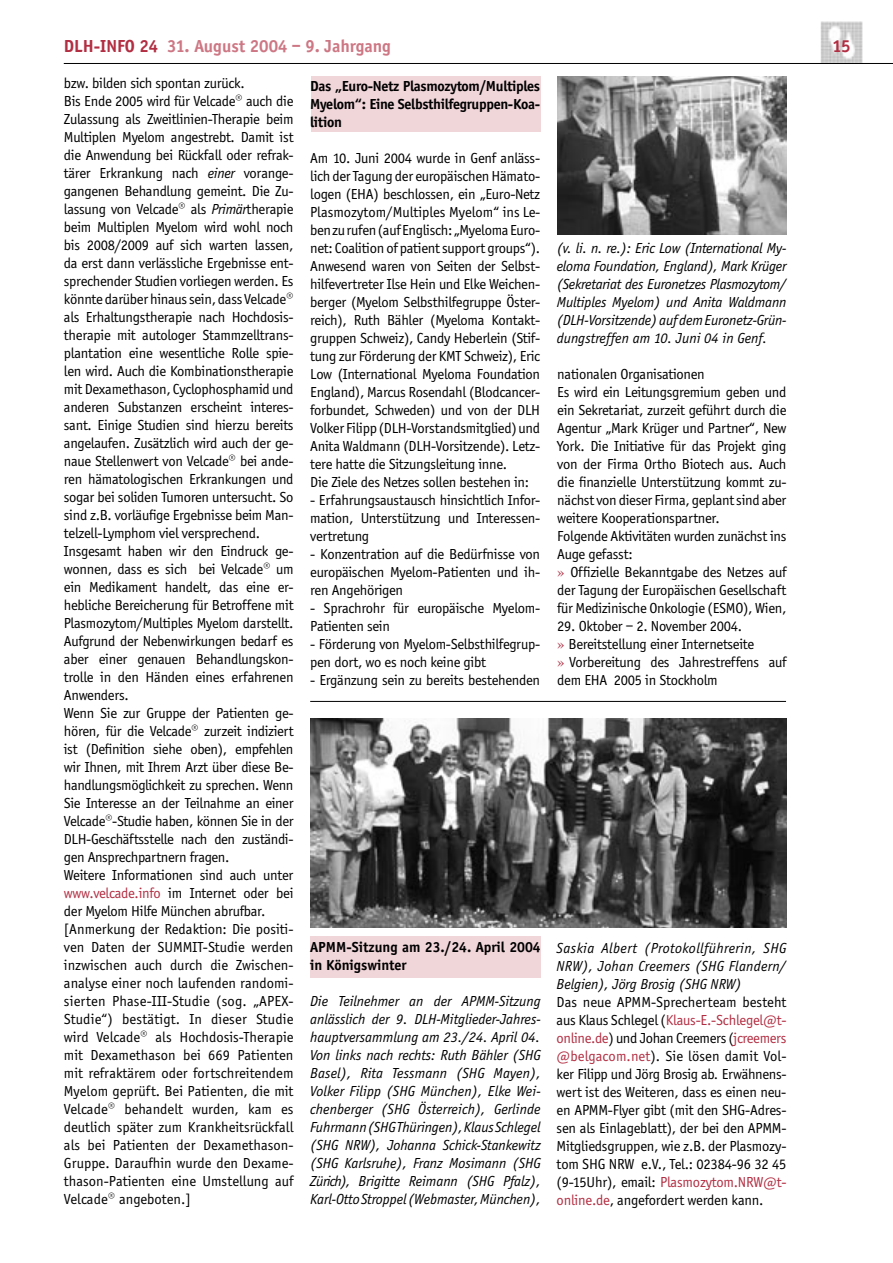
<style>
.page{position:relative;width:893px;height:1263px;background:#fff}
.page>*{position:absolute;margin:0;border:0;box-sizing:border-box;transform-origin:0 0}
.t1{font:700 18px "Officina Sans";color:#cd7784}
.t2{font:700 18px "Officina Sans";color:#b22e42}
.t3{font:15px/18px "Officina Sans";letter-spacing:-.02em;color:#000}
.t4{font:italic 15px/18px "Officina Sans";letter-spacing:-.005em;color:#000;text-align:justify}
.t5{font:700 15px/18px "Officina Sans";letter-spacing:-.02em;color:#000;text-align:justify}
.t6{font:700 15px/18px "Officina Sans";color:#000}
.s1{color:#b22e42}
.s2{font-style:italic}
.s3{font-family:"Times";color:#b22e42}
</style>
<div class="page">
<img style="left:820px;top:21px;width:43px;height:42px">
<hr style="left:64px;top:63px;width:829px;height:1px;background:#000">
<div style="left:310px;top:936px;width:230px;height:42px;background:#f0d5d9"></div>
<div style="left:312px;top:77px;width:229px;height:55px;background:#f0d5d9"></div>
<img style="left:558px;top:77px;width:228px;height:158px">
<img style="left:311px;top:719px;width:475px;height:209px">
<hr style="left:310px;top:701px;width:476px;height:1px;background:#000">
<p class="t1" style="left:64px;top:35px;width:329px"><span class="s1">DLH-INFO 24</span> 31. August 2004 – 9. Jahrgang</p>
<p class="t2" style="left:832px;top:36px;width:20px">15</p>
<p class="t3" style="left:64px;top:74px;width:231px">bzw. bilden sich spontan zurück.<br>Bis Ende 2005 wird für Velcade® auch die Zulassung als Zweitlinien-Therapie beim Multiplen Myelom angestrebt. Damit ist die Anwendung bei Rückfall oder refrak&shy;tärer Erkrankung nach <span class="s2">einer</span> vorange&shy;gangenen Behandlung gemeint. Die Zu&shy;lassung von Velcade® als <span class="s2">Primär</span>therapie beim Multiplen Myelom wird wohl noch bis 2008/2009 auf sich warten lassen, da erst dann verlässliche Ergebnisse ent&shy;sprechender Studien vorliegen werden. Es könnte darüber hinaus sein, dass Velcade® als Erhaltungstherapie nach Hochdosis&shy;therapie mit autologer Stammzelltrans&shy;plantation eine wesentliche Rolle spie&shy;len wird. Auch die Kombinationstherapie mit Dexamethason, Cyclophosphamid und anderen Substanzen erscheint interes&shy;sant. Einige Studien sind hierzu bereits angelaufen. Zusätzlich wird auch der ge&shy;naue Stellenwert von Velcade® bei ande&shy;ren hämatologischen Erkrankungen und sogar bei soliden Tumoren untersucht. So sind z.B. vorläufige Ergebnisse beim Man&shy;telzell-Lymphom viel versprechend.<br>Insgesamt haben wir den Eindruck ge&shy;wonnen, dass es sich bei Velcade® um ein Medikament handelt, das eine er&shy;hebliche Bereicherung für Betroffene mit Plasmozytom/Multiples Myelom darstellt.<br>Aufgrund der Nebenwirkungen bedarf es aber einer genauen Behandlungskon&shy;trolle in den Händen eines erfahrenen Anwenders.<br>Wenn Sie zur Gruppe der Patienten ge&shy;hören, für die Velcade® zurzeit indiziert ist (Definition siehe oben), empfehlen wir Ihnen, mit Ihrem Arzt über diese Be&shy;handlungsmöglichkeit zu sprechen. Wenn Sie Interesse an der Teilnahme an einer Velcade®-Studie haben, können Sie in der DLH-Geschäftsstelle nach den zuständi&shy;gen Ansprechpartnern fragen.<br>Weitere Informationen sind auch unter <span class="s1">www.velcade.info</span> im Internet oder bei der Myelom Hilfe München abrufbar. [Anmerkung der Redaktion: Die positi&shy;ven Daten der SUMMIT-Studie werden inzwischen auch durch die Zwischen&shy;analyse einer noch laufenden randomi&shy;sierten Phase-III-Studie (sog. „APEX-Studie“) bestätigt. In dieser Studie wird Velcade® als Hochdosis-Therapie mit Dexamethason bei 669 Patienten mit refraktärem oder fortschreitendem Myelom geprüft. Bei Patienten, die mit Velcade® behandelt wurden, kam es deutlich später zum Krankheitsrückfall als bei Patienten der Dexamethason-Gruppe. Daraufhin wurde den Dexame&shy;thason-Patienten eine Umstellung auf Velcade® angeboten.]</p>
<p class="t5" style="left:310px;top:77px;width:231px">Das „Euro-Netz Plasmozytom/Multiples Myelom“: Eine Selbsthilfegruppen-Koa&shy;lition</p>
<p class="t3" style="left:310px;top:149px;width:231px">Am 10. Juni 2004 wurde in Genf anläss&shy;lich der Tagung der europäischen Hämato&shy;logen (EHA) beschlossen, ein „Euro-Netz Plasmozytom/Multiples Myelom“ ins Le&shy;ben zu rufen (auf Englisch: „Myeloma Euro&shy;net: Coalition of patient support groups“).<br>Anwesend waren von Seiten der Selbst&shy;hilfevertreter Ilse Hein und Elke Weichen&shy;berger (Myelom Selbsthilfegruppe Öster&shy;reich), Ruth Bähler (Myeloma Kontakt&shy;gruppen Schweiz), Candy Heberlein (Stif&shy;tung zur Förderung der KMT Schweiz), Eric Low (International Myeloma Foundation England), Marcus Rosendahl (Blodcancer&shy;forbundet, Schweden) und von der DLH Volker Filipp (DLH-Vorstandsmitglied) und Anita Waldmann (DLH-Vorsitzende). Letz&shy;tere hatte die Sitzungsleitung inne.<br>Die Ziele des Netzes sollen bestehen in:</p>
<p class="t3" style="left:310px;top:491px;width:231px;text-align:justify">- Erfahrungsaustausch hinsichtlich Infor&shy;mation, Unterstützung und Interessen&shy;vertretung</p>
<p class="t3" style="left:310px;top:545px;width:231px;text-align:justify">- Konzentration auf die Bedürfnisse von europäischen Myelom-Patienten und ih&shy;ren Angehörigen</p>
<p class="t3" style="left:310px;top:599px;width:231px">- Sprachrohr für europäische Myelom-<br>Patienten sein</p>
<p class="t3" style="left:310px;top:635px;width:231px">- Förderung von Myelom-Selbsthilfegrup&shy;pen dort, wo es noch keine gibt</p>
<p class="t3" style="left:310px;top:671px;width:231px">- Ergänzung sein zu bereits bestehenden</p>
<p class="t4" style="left:557px;top:240px;width:231px">(v. li. n. re.): Eric Low (International My&shy;eloma Foundation, England), Mark Krüger (Sekretariat des Euronetzes Plasmozytom/ Multiples Myelom) und Anita Waldmann (DLH-Vorsitzende) auf dem Euronetz-Grün&shy;dungstreffen am 10. Juni 04 in Genf.</p>
<p class="t3" style="left:557px;top:365px;width:231px">nationalen Organisationen<br>Es wird ein Leitungsgremium geben und ein Sekretariat, zurzeit geführt durch die Agentur „Mark Krüger und Partner“, New York. Die Initiative für das Projekt ging von der Firma Ortho Biotech aus. Auch die finanzielle Unterstützung kommt zu&shy;nächst von dieser Firma, geplant sind aber weitere Kooperationspartner.<br>Folgende Aktivitäten wurden zunächst ins Auge gefasst:<br><span class="s3">»</span> Offizielle Bekanntgabe des Netzes auf der Tagung der Europäischen Gesellschaft für Medizinische Onkologie (ESMO), Wien,</p>
<p class="t3" style="left:557px;top:617px;width:231px">29. Oktober – 2. November 2004.<br><span class="s3">»</span> Bereitstellung einer Internetseite<br><span class="s3">»</span> Vorbereitung des Jahrestreffens auf dem EHA 2005 in Stockholm</p>
<p class="t6" style="left:310px;top:938px;width:232px">APMM-Sitzung am 23./24. April 2004 in Königswinter</p>
<p class="t4" style="left:310px;top:992px;width:232px">Die Teilnehmer an der APMM-Sitzung anlässlich der 9. DLH-Mitglieder-Jahres&shy;hauptversammlung am 23./24. April 04.<br>Von links nach rechts: Ruth Bähler (SHG Basel), Rita Tessmann (SHG Mayen), Volker Filipp (SHG München), Elke Wei&shy;chenberger (SHG Österreich), Gerlinde Fuhrmann (SHG Thüringen), Klaus Schlegel (SHG NRW), Johanna Schick-Stankewitz (SHG Karlsruhe), Franz Mosimann (SHG Zürich), Brigitte Reimann (SHG Pfalz), Karl-Otto Stroppel (Webmaster, München),</p>
<p class="t4" style="left:557px;top:939px;width:231px">Saskia Albert (Protokollführerin, SHG NRW), Johan Creemers (SHG Flandern/ Belgien), Jörg Brosig (SHG NRW)</p>
<p class="t3" style="left:557px;top:993px;width:231px;text-align:justify">Das neue APMM-Sprecherteam besteht aus Klaus Schlegel (<span class="s1">Klaus-E.-Schlegel@t&shy;online.de</span>) und Johan Creemers (<span class="s1">jcreemers @belgacom.net</span>). Sie lösen damit Vol&shy;ker Filipp und Jörg Brosig ab<span class="s2">.</span> Erwähnens&shy;wert ist des Weiteren, dass es einen neu&shy;en APMM-Flyer gibt (mit den SHG-Adres&shy;sen als Einlageblatt), der bei den APMM-Mitgliedsgruppen, wie z.B. der Plasmozy&shy;tom SHG NRW e.V., Tel.: 02384-96 32 45 (9-15Uhr), email: <span class="s1">Plasmozytom.NRW@t&shy;online.de</span>, angefordert werden kann.</p>
</div>
